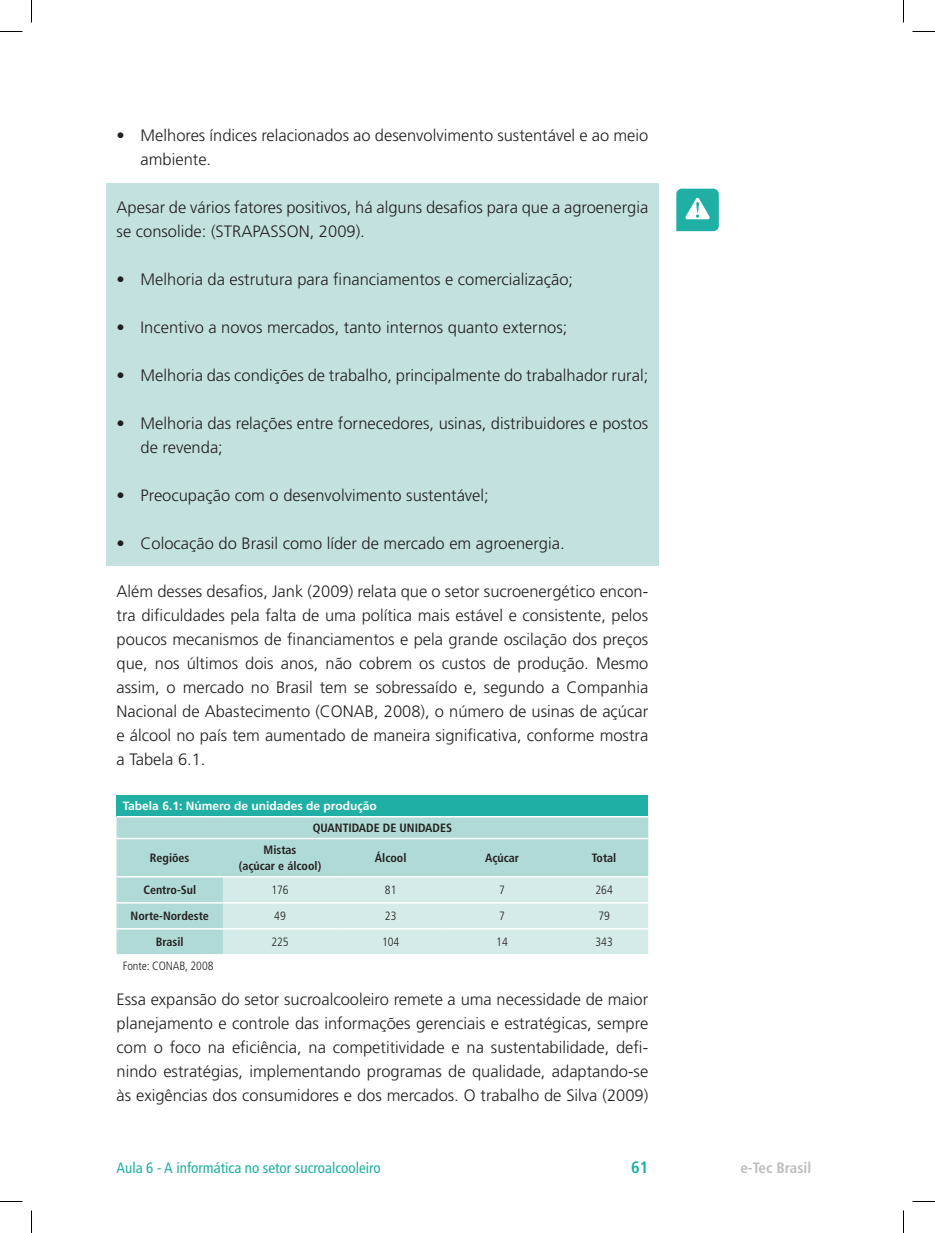
<style>
.page{position:relative;width:935px;height:1233px;background:#fff}
.page>*{position:absolute;margin:0;border:0;box-sizing:border-box;transform-origin:0 0}
.t1{font:300 16.5px/24px "Frutiger LT Std";color:#231f20}
.t2{font:700 condensed 16.5px "Frutiger LT Std";color:#1fafa4}
.t3{font:condensed 15px "Frutiger LT Std";color:#1fafa4}
.t4{font:700 condensed 15px "Frutiger LT Std";color:#bcbdc0}
.t5{font:700 condensed 12px/16.5px "Frutiger LT Std";color:#231f20;text-align:center}
.t6{font:300 condensed 12px "Frutiger LT Std";color:#231f20}
.t7{font:700 12px "Frutiger LT Std";color:#fff}
</style>
<div class="page">
<div style="left:106px;top:183px;width:553px;height:383px;background:#c3e2df"></div>
<div style="left:117px;top:795px;width:531px;height:21px;background:#1fafa4"></div>
<div style="left:117px;top:817px;width:531px;height:137px;background:#b0dad5"></div>
<div style="left:223px;top:877px;width:425px;height:77px;background:#d5ebe9"></div>
<hr style="left:117px;top:837px;width:106px;height:2px;background:#fff">
<hr style="left:223px;top:837px;width:114px;height:2px;background:#fff">
<hr style="left:337px;top:837px;width:107px;height:2px;background:#fff">
<hr style="left:444px;top:837px;width:116px;height:2px;background:#fff">
<hr style="left:560px;top:837px;width:88px;height:2px;background:#fff">
<hr style="left:117px;top:876px;width:106px;height:1px;background:#fff">
<hr style="left:223px;top:876px;width:114px;height:1px;background:#fff">
<hr style="left:337px;top:876px;width:107px;height:1px;background:#fff">
<hr style="left:444px;top:876px;width:116px;height:1px;background:#fff">
<hr style="left:560px;top:876px;width:88px;height:1px;background:#fff">
<hr style="left:117px;top:902px;width:106px;height:1px;background:#fff">
<hr style="left:117px;top:928px;width:106px;height:1px;background:#fff">
<hr style="left:223px;top:902px;width:114px;height:1px;background:#fff">
<hr style="left:337px;top:902px;width:107px;height:1px;background:#fff">
<hr style="left:444px;top:902px;width:116px;height:1px;background:#fff">
<hr style="left:560px;top:902px;width:88px;height:1px;background:#fff">
<hr style="left:223px;top:928px;width:114px;height:1px;background:#fff">
<hr style="left:337px;top:928px;width:107px;height:1px;background:#fff">
<hr style="left:444px;top:928px;width:116px;height:1px;background:#fff">
<hr style="left:560px;top:928px;width:88px;height:1px;background:#fff">
<svg style="left:676px;top:189px;width:43px;height:42px;background:#45bcb3"></svg>
<svg style="left:0;top:31px;width:22px;height:1px"></svg>
<svg style="left:912px;top:31px;width:23px;height:1px"></svg>
<svg style="left:0;top:1201px;width:22px;height:1px"></svg>
<svg style="left:912px;top:1201px;width:23px;height:1px"></svg>
<svg style="left:31px;top:0;width:1px;height:23px"></svg>
<svg style="left:31px;top:1210px;width:1px;height:22px"></svg>
<svg style="left:903px;top:0;width:1px;height:23px"></svg>
<svg style="left:903px;top:1210px;width:1px;height:22px"></svg>
<p class="t1" style="left:141px;top:123px;width:509px;text-indent:-24px">• Melhores índices relacionados ao desenvolvimento sustentável e ao meio ambiente.</p>
<p class="t1" style="left:117px;top:195px;width:533px">Apesar de vários fatores positivos, há alguns desafios para que a agroenergia se consolide: (STRAPASSON, 2009).</p>
<p class="t1" style="left:117px;top:267px;width:458px">• Melhoria da estrutura para financiamentos e comercialização;</p>
<p class="t1" style="left:117px;top:315px;width:452px">• Incentivo a novos mercados, tanto internos quanto externos;</p>
<p class="t1" style="left:117px;top:363px;width:533px">• Melhoria das condições de trabalho, principalmente do trabalhador rural;</p>
<p class="t1" style="left:141px;top:411px;width:509px;text-indent:-24px">• Melhoria das relações entre fornecedores, usinas, distribuidores e postos de revenda;</p>
<p class="t1" style="left:117px;top:483px;width:374px">• Preocupação com o desenvolvimento sustentável;</p>
<p class="t1" style="left:117px;top:531px;width:449px">• Colocação do Brasil como líder de mercado em agroenergia.</p>
<p class="t1" style="left:117px;top:579px;width:533px;text-align:justify">Além desses desafios, Jank (2009) relata que o setor sucroenergético encon&shy;tra dificuldades pela falta de uma política mais estável e consistente, pelos poucos mecanismos de financiamentos e pela grande oscilação dos preços que, nos últimos dois anos, não cobrem os custos de produção. Mesmo assim, o mercado no Brasil tem se sobressaído e, segundo a Companhia Nacional de Abastecimento (CONAB, 2008), o número de usinas de açúcar e álcool no país tem aumentado de maneira significativa, conforme mostra a Tabela 6.1.</p>
<p class="t7" style="left:123px;top:799px;width:255px">Tabela 6.1: Número de unidades de produção</p>
<p class="t5" style="left:313px;top:819px;width:141px">QUANTIDADE DE UNIDADES</p>
<p class="t5" style="left:150px;top:849px;width:41px">Regiões</p>
<p class="t5" style="left:239px;top:841px;width:84px">Mistas<br>(açúcar e álcool)</p>
<p class="t5" style="left:375px;top:849px;width:33px">Álcool</p>
<p class="t5" style="left:485px;top:849px;width:36px">Açúcar</p>
<p class="t5" style="left:592px;top:849px;width:26px">Total</p>
<p class="t5" style="left:143px;top:881px;width:54px">Centro-Sul</p>
<p class="t6" style="left:271px;top:883px;width:19px">176</p>
<p class="t6" style="left:385px;top:883px;width:13px">81</p>
<p class="t6" style="left:499px;top:883px;width:7px">7</p>
<p class="t6" style="left:595px;top:883px;width:19px">264</p>
<p class="t5" style="left:131px;top:907px;width:80px">Norte-Nordeste</p>
<p class="t6" style="left:274px;top:909px;width:13px">49</p>
<p class="t6" style="left:385px;top:909px;width:13px">23</p>
<p class="t6" style="left:499px;top:909px;width:7px">7</p>
<p class="t6" style="left:598px;top:909px;width:13px">79</p>
<p class="t5" style="left:156px;top:933px;width:29px">Brasil</p>
<p class="t6" style="left:271px;top:935px;width:19px">225</p>
<p class="t6" style="left:382px;top:935px;width:19px">104</p>
<p class="t6" style="left:496px;top:935px;width:13px">14</p>
<p class="t6" style="left:595px;top:935px;width:19px">343</p>
<p class="t6" style="left:123px;top:959px;width:92px">Fonte: CONAB, 2008</p>
<p class="t1" style="left:117px;top:987px;width:533px;text-align:justify">Essa expansão do setor sucroalcooleiro remete a uma necessidade de maior planejamento e controle das informações gerenciais e estratégicas, sempre com o foco na eficiência, na competitividade e na sustentabilidade, defi&shy;nindo estratégias, implementando programas de qualidade, adaptando-se às exigências dos consumidores e dos mercados. O trabalho de Silva (2009)</p>
<p class="t3" style="left:117px;top:1159px;width:266px">Aula 6 - A informática no setor sucroalcooleiro</p>
<p class="t2" style="left:631px;top:1157px;width:19px">61</p>
<p class="t4" style="left:740px;top:1158px;width:72px">e-Tec Brasil</p>
</div>
